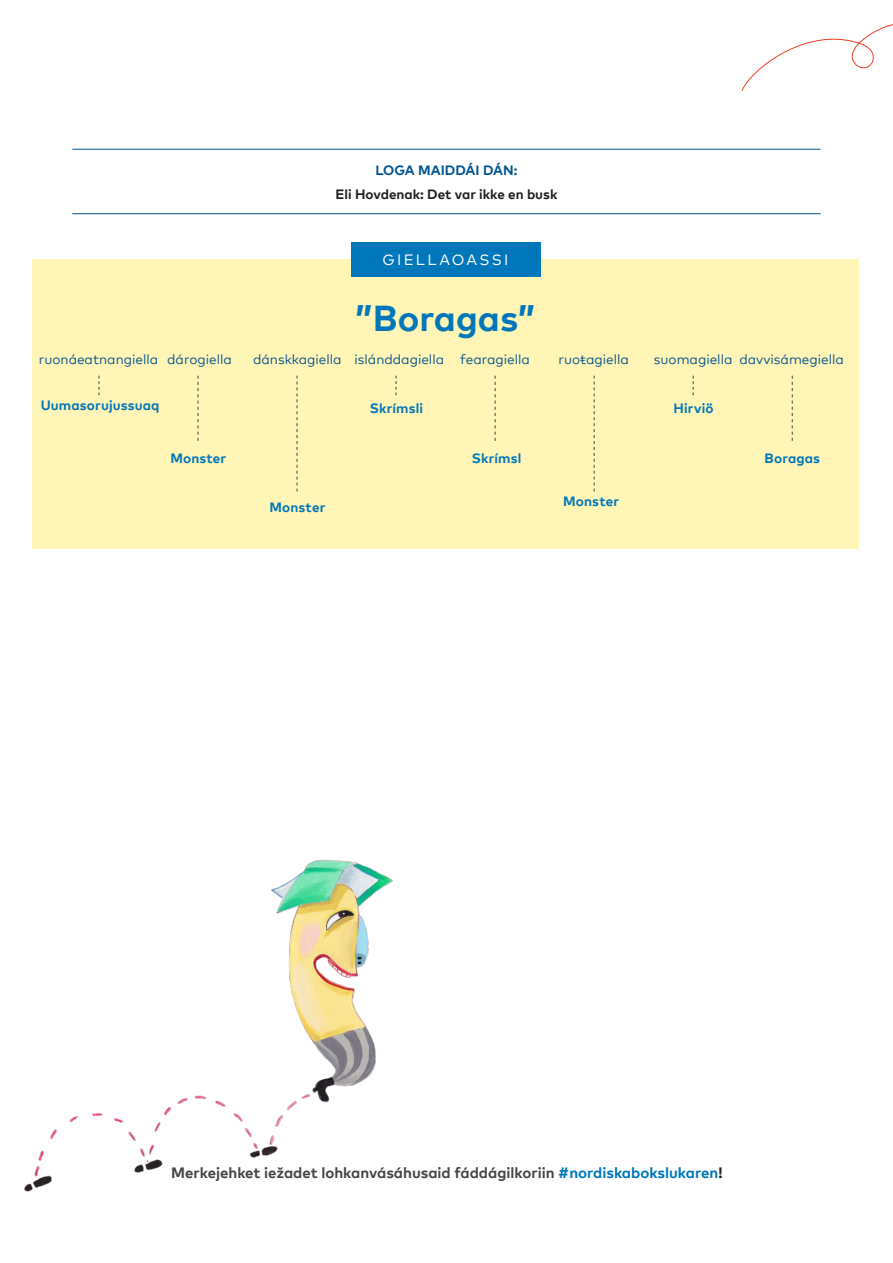
<style>
.page{position:relative;width:893px;height:1263px;background:#fff}
.page>*{position:absolute;margin:0;border:0;box-sizing:border-box;transform-origin:0 0}
.t1{font:700 36px "Mark Pro";color:#07b}
.alleviivattu{font:700 15px "Mark Pro";color:#454647}
.t2{font:15px "Mark Pro";letter-spacing:.155em;color:#fff}
.t3{font:13.5px "Mark Pro";color:#00548f}
.Paragraph_Style_1{font:700 13.5px "Mark Pro";letter-spacing:.01em;color:#07b}
.Alleviivattu_väliots{font:700 13.5px "Mark Pro";color:#231f20}
.Alleviivattu_väliots-2{font:700 13.5px "Mark Pro";letter-spacing:.005em;color:#00548f}
.Taulukko_sanat{font:700 13.5px "Mark Pro";letter-spacing:.01em;color:#07b}
.s1{color:#07b}
.s2{color:#231f20}
</style>
<div class="page">
<hr style="left:72px;top:149px;width:749px;height:1px;background:#00548f">
<hr style="left:72px;top:213px;width:749px;height:1px;background:#00548f">
<svg style="left:741px;top:24px;width:152px;height:67px"></svg>
<img style="left:24px;top:859px;width:369px;height:333px">
<div style="left:33px;top:259px;width:826px;height:289px;background:#fff5b6"></div>
<div style="left:351px;top:242px;width:189px;height:34px;background:#07b"></div>
<svg style="left:99px;top:376px;width:1px;height:19px"></svg>
<svg style="left:396px;top:376px;width:1px;height:19px"></svg>
<svg style="left:693px;top:376px;width:1px;height:19px"></svg>
<svg style="left:198px;top:376px;width:1px;height:65px"></svg>
<svg style="left:495px;top:376px;width:1px;height:65px"></svg>
<svg style="left:792px;top:376px;width:1px;height:65px"></svg>
<svg style="left:297px;top:376px;width:1px;height:115px"></svg>
<svg style="left:594px;top:376px;width:1px;height:115px"></svg>
<p class="Alleviivattu_väliots-2" style="left:375px;top:160px;width:144px">LOGA MAIDDÁI DÁN:</p>
<p class="Alleviivattu_väliots" style="left:336px;top:184px;width:223px">Eli Hovdenak: Det var ikke en busk</p>
<p class="t2" style="left:383px;top:249px;width:127px">GIELLAOASSI</p>
<p class="t1" style="left:355px;top:290px;width:182px">”Boragas”</p>
<p class="t3" style="left:39px;top:349px;width:121px">ruonáeatnangiella</p>
<p class="t3" style="left:167px;top:349px;width:66px">dárogiella</p>
<p class="t3" style="left:253px;top:349px;width:90px">dánskkagiella</p>
<p class="t3" style="left:355px;top:349px;width:91px">islánddagiella</p>
<p class="t3" style="left:460px;top:349px;width:71px">fearagiella</p>
<p class="t3" style="left:558px;top:349px;width:72px">ruoŧagiella</p>
<p class="t3" style="left:654px;top:349px;width:80px">suomagiella</p>
<p class="t3" style="left:739px;top:349px;width:106px">davvisámegiella</p>
<p class="Paragraph_Style_1" style="left:41px;top:395px;width:120px">Uumasorujussuaq</p>
<p class="Taulukko_sanat" style="left:370px;top:398px;width:55px">Skrímsli</p>
<p class="Paragraph_Style_1" style="left:674px;top:398px;width:41px">Hirviö</p>
<p class="Paragraph_Style_1" style="left:170px;top:448px;width:57px">Monster</p>
<p class="Paragraph_Style_1" style="left:472px;top:448px;width:51px">Skrímsl</p>
<p class="Paragraph_Style_1" style="left:764px;top:448px;width:57px">Boragas</p>
<p class="Paragraph_Style_1" style="left:269px;top:497px;width:57px">Monster</p>
<p class="Paragraph_Style_1" style="left:563px;top:491px;width:57px">Monster</p>
<p class="alleviivattu" style="left:171px;top:1161px;width:553px">Merkejehket iežadet lohkanvásáhusaid fáddágilkoriin <span class="s1">#nordiskabokslukaren</span><span class="s2">!</span></p>
</div>
